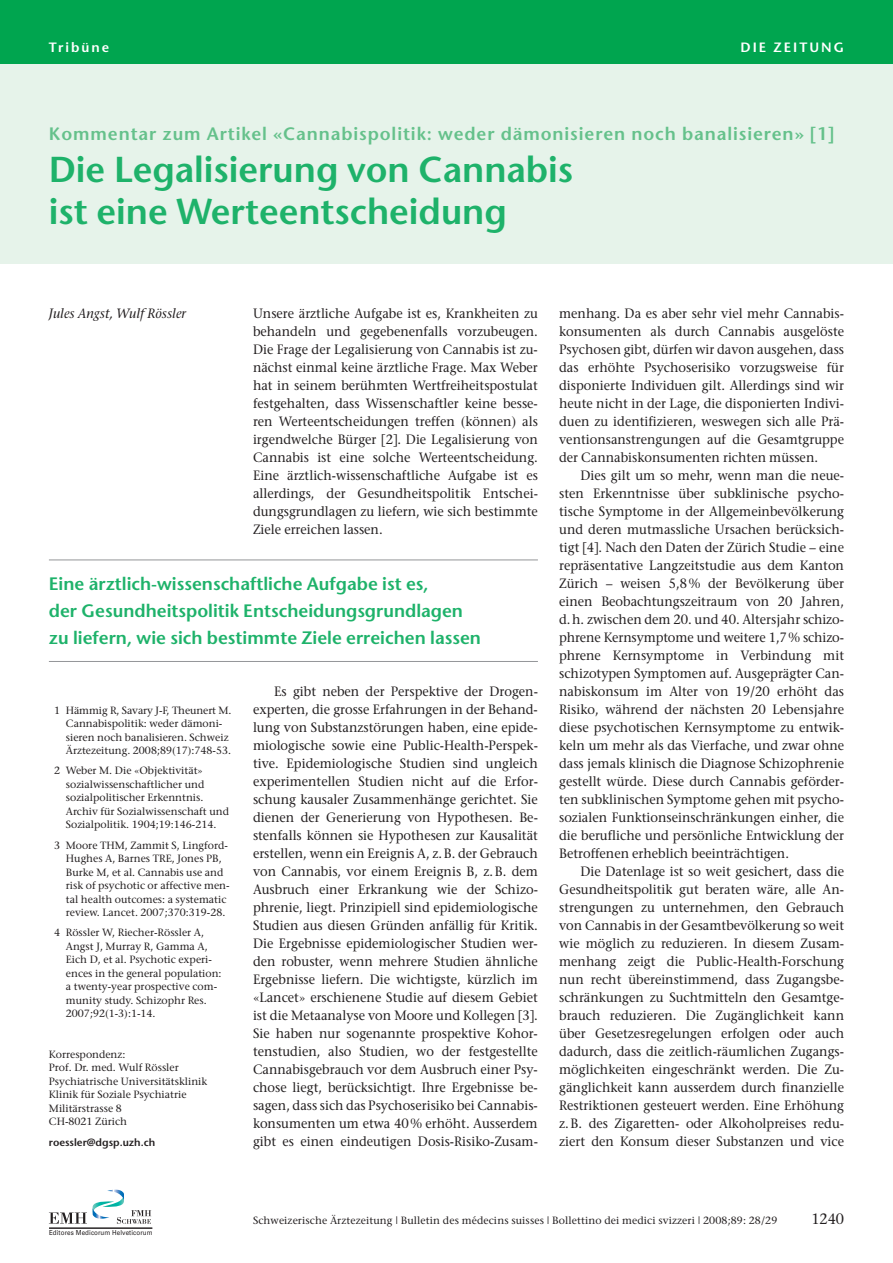
<style>
.page{position:relative;width:893px;height:1263px;background:#fff}
.page>*{position:absolute;margin:0;border:0;box-sizing:border-box;transform-origin:0 0}
.t1{font:600 36px/42px "Stone Sans";color:#1eb26a}
.t2{font:600 18px/27px "Stone Sans";color:#1eb26a}
.t3{font:600 18px "Stone Sans";letter-spacing:.05em;color:#65c18b}
.t4{font:15px "Stone Serif";color:#231f20;scale:.95 1}
.t5{font:13.5px/18px "Stone Serif";color:#231f20;text-align:justify;scale:.95 1}
.t6{font:italic 13.5px "Stone Serif";color:#231f20;scale:.95 1}
.t7{font:600 13.5px "Stone Sans";letter-spacing:.15em;color:#fff}
.t8{font:10.5px/13.5px "Stone Serif";color:#231f20}
.t9{font:600 10.5px "Stone Sans";color:#231f20}
.t10{font:6.9px "Univers";letter-spacing:.015em;color:#231f20;scale:.9 1}
</style>
<div class="page">
<div style="left:0;top:60px;width:893px;height:204px;background:#e6f3ea"></div>
<div style="left:0;top:0;width:893px;height:64px;background:#00a54f"></div>
<svg style="left:49px;top:1189px;width:102px;height:35px"></svg>
<hr style="left:49px;top:1228px;width:103px;height:1px;background:#231f20">
<hr style="left:49px;top:559px;width:489px;height:1px;background:#939598">
<hr style="left:49px;top:661px;width:489px;height:1px;background:#939598">
<p class="t7" style="left:49px;top:42px;width:62px">Tribüne</p>
<p class="t7" style="left:741px;top:42px;width:105px">DIE ZEITUNG</p>
<h2 class="t3" style="left:49px;top:127px;width:787px">Kommentar zum Artikel «Cannabispolitik: weder dämonisieren noch banalisieren» [1]</h2>
<h1 class="t1" style="left:49px;top:153px;width:526px">Die Legalisierung von Cannabis ist eine Werteentscheidung</h1>
<p class="t6" style="left:49px;top:308px;width:146px">Jules Angst, Wulf Rössler</p>
<p class="t5" style="left:253px;top:306px;width:301px">Unsere ärztliche Aufgabe ist es, Krankheiten zu behandeln und gegebenenfalls vorzubeugen.<br>Die Frage der Legalisierung von Cannabis ist zu&shy;nächst einmal keine ärztliche Frage. Max Weber hat in seinem berühmten Wertfreiheitspostulat festgehalten, dass Wissenschaftler keine besse&shy;ren Werteentscheidungen treffen (können) als irgendwelche Bürger 2 . Die Legalisierung von Cannabis ist eine solche Werteentscheidung.<br>Eine ärztlich-wissenschaftliche Aufgabe ist es allerdings, der Gesundheitspolitik Entschei&shy;dungsgrundlagen zu liefern, wie sich bestimmte Ziele erreichen lassen.</p>
<h2 class="t2" style="left:49px;top:572px;width:434px">Eine ärztlich-wissenschaftliche Aufgabe ist es,<br>der Gesundheitspolitik Entscheidungsgrundlagen zu liefern, wie sich bestimmte Ziele erreichen lassen</h2>
<p class="t8" style="left:66px;top:704px;width:167px;text-indent:-12px">1 Hämmig R, Savary J-F, Theunert M.<br>Cannabispolitik: weder dämoni&shy;sieren noch banalisieren. Schweiz Ärztezeitung. 2008;89(17):748-53.</p>
<p class="t8" style="left:66px;top:765px;width:165px;text-indent:-12px">2 Weber M. Die «Objektivität» sozialwissenschaftlicher und sozialpolitischer Erkenntnis.<br>Archiv für Sozialwissenschaft und Sozialpolitik. 1904;19:146-214.</p>
<p class="t8" style="left:66px;top:839px;width:165px;text-indent:-12px">3 Moore THM, Zammit S, Lingford-Hughes A, Barnes TRE, Jones PB, Burke M, et al. Cannabis use and risk of psychotic or affective men&shy;tal health outcomes: a systematic review. Lancet. 2007;370:319-28.</p>
<p class="t8" style="left:66px;top:927px;width:157px;text-indent:-12px">4 Rössler W, Riecher-Rössler A,<br>Angst J, Murray R, Gamma A,<br>Eich D, et al. Psychotic experi&shy;ences in the general population: a twenty-year prospective com&shy;munity study. Schizophr Res.<br>2007;92(1-3):1-14.</p>
<p class="t8" style="left:49px;top:1048px;width:160px">Korrespondenz:<br>Prof. Dr. med. Wulf Rössler<br>Psychiatrische Universitätsklinik<br>Klinik für Soziale Psychiatrie<br>Militärstrasse 8<br>CH-8021 Zürich</p>
<p class="t9" style="left:49px;top:1138px;width:108px">roessler@dgsp.uzh.ch</p>
<p class="t5" style="left:253px;top:684px;width:301px;text-indent:21px">Es gibt neben der Perspektive der Drogen - experten, die grosse Erfahrungen in der Behand&shy;lung von Substanzstörungen haben, eine epide&shy;miologische sowie eine Public-Health-Perspek - tive. Epidemiologische Studien sind ungleich experimentellen Studien nicht auf die Erfor&shy;schung kausaler Zusammenhänge gerichtet. Sie dienen der Generierung von Hypothesen. Be&shy;stenfalls können sie Hypothesen zur Kausalität erstellen, wenn ein Ereignis A, z.B. der Gebrauch von Cannabis, vor einem Ereignis B, z.B. dem Ausbruch einer Erkrankung wie der Schizo - phrenie, liegt. Prinzipiell sind epidemiologische Studien aus diesen Gründen anfällig für Kritik.<br>Die Ergebnisse epidemiologischer Studien wer&shy;den robuster, wenn mehrere Studien ähnliche Ergebnisse liefern. Die wichtigste, kürzlich im «Lancet» erschienene Studie auf diesem Gebiet ist die Metaanalyse von Moore und Kollegen 3 .<br>Sie haben nur sogenannte prospektive Kohor&shy;tenstudien, also Studien, wo der festgestellte Cannabisgebrauch vor dem Ausbruch einer Psy&shy;chose liegt, berücksichtigt. Ihre Ergebnisse be&shy;sagen, dass sich das Psychoserisiko bei Cannabis&shy;konsumenten um etwa 40% erhöht. Ausserdem gibt es einen eindeutigen Dosis-Risiko-Zusam -</p>
<p class="t5" style="left:559px;top:306px;width:301px">menhang. Da es aber sehr viel mehr Cannabis&shy;konsumenten als durch Cannabis ausgelöste Psychosen gibt, dürfen wir davon ausgehen, dass das erhöhte Psychoserisiko vorzugsweise für disponierte Individuen gilt. Allerdings sind wir heute nicht in der Lage, die disponierten Indivi&shy;duen zu identifizieren, weswegen sich alle Prä&shy;ventionsanstrengungen auf die Gesamtgruppe der Cannabiskonsumenten richten müssen.</p>
<p class="t5" style="left:559px;top:468px;width:302px;text-indent:21px">Dies gilt um so mehr, wenn man die neue&shy;sten Erkenntnisse über subklinische psycho - tische Symptome in der Allgemeinbevölkerung und deren mutmassliche Ursachen berücksich&shy;tigt 4 . Nach den Daten der Zürich Studie – eine repräsentative Langzeitstudie aus dem Kanton Zürich – weisen 5,8% der Bevölkerung über einen Beobachtungszeitraum von 20 Jahren, d.h. zwischen dem 20. und 40. Altersjahr schizo&shy;phrene Kernsymptome und weitere 1,7% schizo&shy;phrene Kernsymptome in Verbindung mit schizotypen Symptomen auf. Ausgeprägter Can&shy;nabiskonsum im Alter von 19/20 erhöht das Risiko, während der nächsten 20 Lebensjahre diese psychotischen Kernsymptome zu entwik&shy;keln um mehr als das Vierfache, und zwar ohne dass jemals klinisch die Diagnose Schizophrenie gestellt würde. Diese durch Cannabis geförder&shy;ten subklinischen Symptome gehen mit psycho&shy;sozialen Funktionseinschränkungen einher, die die berufliche und persönliche Entwicklung der Betroffenen erheblich beeinträchtigen.</p>
<p class="t5" style="left:559px;top:864px;width:301px;text-indent:21px">Die Datenlage ist so weit gesichert, dass die Gesundheitspolitik gut beraten wäre, alle An&shy;strengungen zu unternehmen, den Gebrauch von Cannabis in der Gesamtbevölkerung so weit wie möglich zu reduzieren. In diesem Zusam&shy;menhang zeigt die Public-Health-Forschung nun recht übereinstimmend, dass Zugangsbe&shy;schränkungen zu Suchtmitteln den Gesamtge&shy;brauch reduzieren. Die Zugänglichkeit kann über Gesetzesregelungen erfolgen oder auch dadurch, dass die zeitlich-räumlichen Zugangs&shy;möglichkeiten eingeschränkt werden. Die Zu&shy;gänglichkeit kann ausserdem durch finanzielle Restriktionen gesteuert werden. Eine Erhöhung z.B. des Zigaretten- oder Alkoholpreises redu&shy;ziert den Konsum dieser Substanzen und vice</p>
<p class="t10" style="left:49px;top:1229px;width:117px">Editores Medicorum Helveticorum</p>
<p class="t8" style="left:253px;top:1214px;width:526px">Schweizerische Ärztezeitung | Bulletin des médecins suisses | Bollettino dei medici svizzeri | 2008;89: 28/29</p>
<p class="t4" style="left:811px;top:1213px;width:36px">1240</p>
</div>
